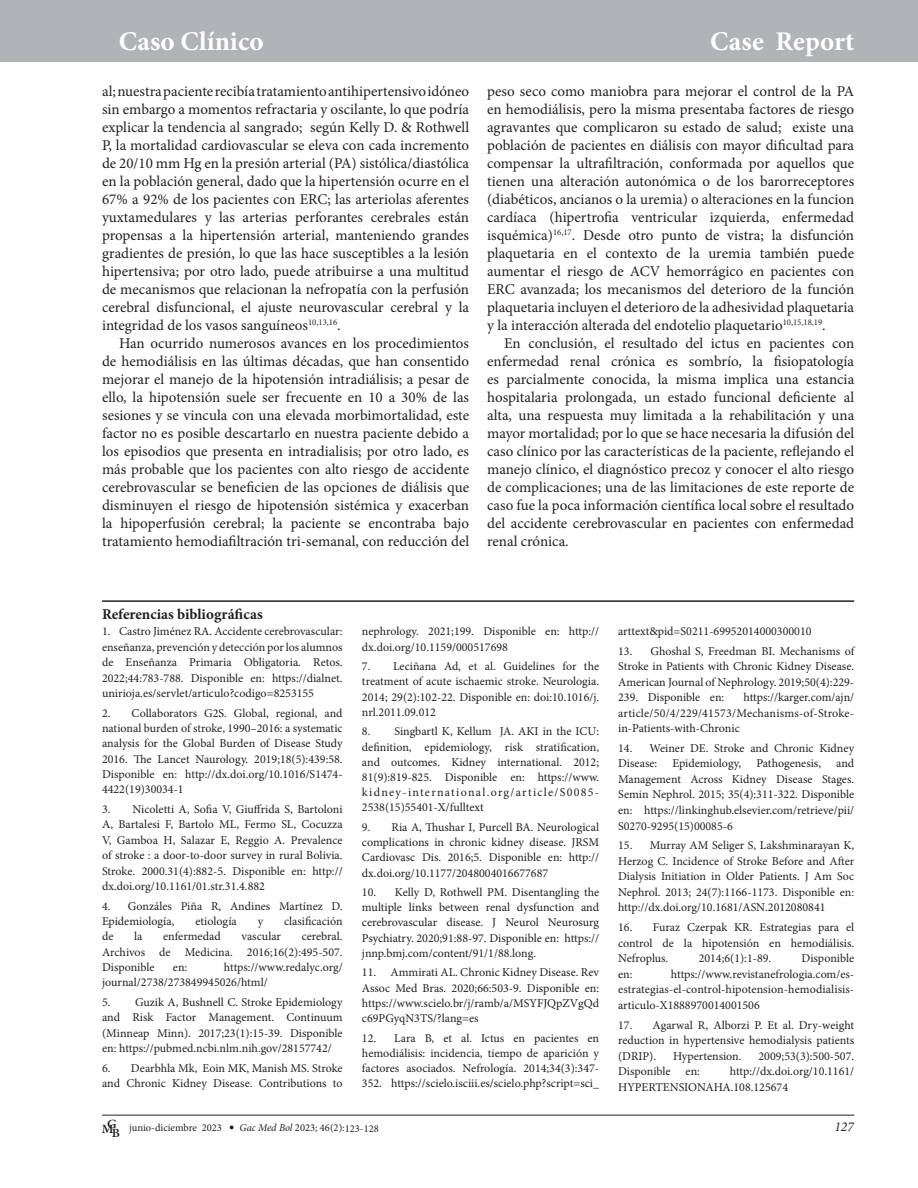
<style>
.page{position:relative;width:918px;height:1188px;background:#fff}
.page>*{position:absolute;margin:0;border:0;box-sizing:border-box;transform-origin:0 0}
.t1{font:700 27px "Minion Pro";letter-spacing:.005em;color:#fff}
.t2{font:15px/18px "Minion Pro";color:#231f20;text-align:justify}
.t3{font:700 15px "Minion Pro";color:#231f20}
.t4{font:italic 13.5px "Minion Pro";color:#231f20}
.t5{font:600 12.6px "Minion Pro";color:#231f20;scale:1.05 1}
.t6{font:12px/15.3px "Minion Pro";color:#231f20;text-align:justify}
.t7{font:10.5px "Minion Pro";color:#231f20}
.s1{font-weight:600;font-size:12.6px}
.s2{font-style:italic}
</style>
<div class="page">
<div style="left:0;top:1px;width:918px;height:61px;background:#b2b3b7"></div>
<hr style="left:102px;top:1115px;width:752px;height:1px;background:#231f20">
<svg style="left:230px;top:1126px;width:4px;height:3px"></svg>
<hr style="left:102px;top:600px;width:752px;height:2px;background:#231f20">
<h1 class="t1" style="left:119px;top:23px;width:146px">Caso Clínico</h1>
<h1 class="t1" style="left:710px;top:23px;width:146px">Case Report</h1>
<p class="t2" style="left:102px;top:82px;width:369px">al; nuestra paciente recibía tratamiento antihipertensivo idóneo sin embargo a momentos refractaria y oscilante, lo que podría explicar la tendencia al sangrado; según Kelly D. &amp; Rothwell P, la mortalidad cardiovascular se eleva con cada incremento de 20/10 mm Hg en la presión arterial (PA) sistólica/diastólica en la población general, dado que la hipertensión ocurre en el 67% a 92% de los pacientes con ERC; las arteriolas aferentes yuxtamedulares y las arterias perforantes cerebrales están propensas a la hipertensión arterial, manteniendo grandes gradientes de presión, lo que las hace susceptibles a la lesión hipertensiva; por otro lado, puede atribuirse a una multitud de mecanismos que relacionan la nefropatía con la perfusión cerebral disfuncional, el ajuste neurovascular cerebral y la integridad de los vasos sanguíneos<sup>10,13,16</sup>.</p>
<p class="t2" style="left:102px;top:334px;width:369px;text-indent:17px">Han ocurrido numerosos avances en los procedimientos de hemodiálisis en las últimas décadas, que han consentido mejorar el manejo de la hipotensión intradiálisis; a pesar de ello, la hipotensión suele ser frecuente en 10 a 30% de las sesiones y se vincula con una elevada morbimortalidad, este factor no es posible descartarlo en nuestra paciente debido a los episodios que presenta en intradialisis; por otro lado, es más probable que los pacientes con alto riesgo de accidente cerebrovascular se beneficien de las opciones de diálisis que disminuyen el riesgo de hipotensión sistémica y exacerban la hipoperfusión cerebral; la paciente se encontraba bajo tratamiento hemodiafiltración tri-semanal, con reducción del</p>
<p class="t2" style="left:487px;top:82px;width:369px">peso seco como maniobra para mejorar el control de la PA en hemodiálisis, pero la misma presentaba factores de riesgo agravantes que complicaron su estado de salud; existe una población de pacientes en diálisis con mayor dificultad para compensar la ultrafiltración, conformada por aquellos que tienen una alteración autonómica o de los barorreceptores (diabéticos, ancianos o la uremia) o alteraciones en la funcion cardíaca (hipertrofia ventricular izquierda, enfermedad isquémica)<sup>16,17</sup>. Desde otro punto de vistra; la disfunción plaquetaria en el contexto de la uremia también puede aumentar el riesgo de ACV hemorrágico en pacientes con ERC avanzada; los mecanismos del deterioro de la función plaquetaria incluyen el deterioro de la adhesividad plaquetaria y la interacción alterada del endotelio plaquetario<sup>10,15,18,19</sup>.</p>
<p class="t2" style="left:487px;top:334px;width:369px;text-indent:17px">En conclusión, el resultado del ictus en pacientes con enfermedad renal crónica es sombrío, la fisiopatología es parcialmente conocida, la misma implica una estancia hospitalaria prolongada, un estado funcional deficiente al alta, una respuesta muy limitada a la rehabilitación y una mayor mortalidad; por lo que se hace necesaria la difusión del caso clínico por las características de la paciente, reflejando el manejo clínico, el diagnóstico precoz y conocer el alto riesgo de complicaciones; una de las limitaciones de este reporte de caso fue la poca información científica local sobre el resultado del accidente cerebrovascular en pacientes con enfermedad renal crónica.</p>
<p class="t3" style="left:102px;top:604px;width:162px">Referencias bibliográficas</p>
<p class="t6" style="left:102px;top:624px;width:242px">1. Castro Jiménez RA. Accidente cerebrovascular: enseñanza, prevención y detección por los alumnos de Enseñanza Primaria Obligatoria. Retos.<br>2022;44:783-788. Disponible en: https://dialnet. unirioja.es/servlet/articulo?codigo=8253155</p>
<p class="t6" style="left:102px;top:705px;width:242px">2. Collaborators G2S. Global, regional, and national burden of stroke, 1990–2016: a systematic analysis for the Global Burden of Disease Study 2016. The Lancet Naurology. 2019;18(5):439:58.<br>Disponible en: http://dx.doi.org/10.1016/S1474- 4422(19)30034-1</p>
<p class="t6" style="left:102px;top:802px;width:242px">3. Nicoletti A, Sofia V, Giuffrida S, Bartoloni A, Bartalesi F, Bartolo ML, Fermo SL, Cocuzza V, Gamboa H, Salazar E, Reggio A. Prevalence of stroke : a door-to-door survey in rural Bolivia.<br>Stroke. 2000.31(4):882-5. Disponible en: http:// dx.doi.org/10.1161/01.str.31.4.882</p>
<p class="t6" style="left:102px;top:898px;width:242px">4. Gonzáles Piña R, Andines Martínez D.<br>Epidemiología,</p>
<p class="t6" style="left:195px;top:914px;width:43px">etiología</p>
<p class="t6" style="left:258px;top:914px;width:7px">y</p>
<p class="t6" style="left:284px;top:914px;width:60px">clasificación</p>
<p class="t6" style="left:102px;top:929px;width:242px;text-indent:200px">cerebral.<br>Archivos de Medicina. 2016;16(2):495-507.<br>Disponible</p>
<p class="t6" style="left:102px;top:929px;width:13px">de</p>
<p class="t6" style="left:134px;top:929px;width:10px">la</p>
<p class="t6" style="left:163px;top:929px;width:59px">enfermedad</p>
<p class="t6" style="left:241px;top:929px;width:41px">vascular</p>
<p class="t6" style="left:102px;top:960px;width:242px;text-indent:122px">https://www.redalyc.org/ journal/2738/273849945026/html/</p>
<p class="t6" style="left:102px;top:995px;width:242px">5. Guzik A, Bushnell C. Stroke Epidemiology and Risk Factor Management. Continuum (Minneap Minn). 2017;23(1):15-39. Disponible en: https://pubmed.ncbi.nlm.nih.gov/28157742/</p>
<p class="t6" style="left:102px;top:1060px;width:242px">6. Dearbhla Mk, Eoin MK, Manish MS. Stroke and Chronic Kidney Disease. Contributions to</p>
<p class="t6" style="left:173px;top:960px;width:16px">en:</p>
<p class="t6" style="left:362px;top:624px;width:239px">nephrology. 2021;199. Disponible en: http:// dx.doi.org/10.1159/000517698</p>
<p class="t6" style="left:362px;top:659px;width:239px">7. Leciñana Ad, et al. Guidelines for the treatment of acute ischaemic stroke. Neurologia.<br>2014; 29(2):102-22. Disponible en: doi:10.1016/j. nrl.2011.09.012</p>
<p class="t6" style="left:362px;top:724px;width:239px">8. Singbartl K, Kellum JA. AKI in the ICU: definition, epidemiology, risk stratification, and outcomes. Kidney international. 2012; 81(9):819-825. Disponible en: https://www. kidney-international.org/article/S0085- 2538(15)55401-X/fulltext</p>
<p class="t6" style="left:362px;top:820px;width:239px">9. Ria A, Thushar I, Purcell BA. Neurological complications in chronic kidney disease. JRSM Cardiovasc Dis. 2016;5. Disponible en: http:// dx.doi.org/10.1177/2048004016677687</p>
<p class="t6" style="left:362px;top:885px;width:239px">10. Kelly D, Rothwell PM. Disentangling the multiple links between renal dysfunction and cerebrovascular disease. J Neurol Neurosurg Psychiatry. 2020;91:88-97. Disponible en: https:// jnnp.bmj.com/content/91/1/88.long.</p>
<p class="t6" style="left:362px;top:965px;width:239px">11. Ammirati AL. Chronic Kidney Disease. Rev Assoc Med Bras. 2020;66:503-9. Disponible en: https://www.scielo.br/j/ramb/a/MSYFJQpZVgQd c69PGyqN3TS/?lang=es</p>
<p class="t6" style="left:362px;top:1030px;width:239px">12. Lara B, et al. Ictus en pacientes en hemodiálisis: incidencia, tiempo de aparición y factores asociados. Nefrología. 2014;34(3):347- 352. https://scielo.isciii.es/scielo.php?script=sci_</p>
<p class="t6" style="left:618px;top:623px;width:195px">arttext&amp;pid=S0211-69952014000300010</p>
<p class="t6" style="left:618px;top:643px;width:238px">13. Ghoshal S, Freedman BI. Mechanisms of Stroke in Patients with Chronic Kidney Disease.<br>American Journal of Nephrology. 2019;50(4):229- 239. Disponible en:</p>
<p class="t6" style="left:618px;top:690px;width:238px;text-indent:125px">https://karger.com/ajn/ article/50/4/229/41573/Mechanisms-of-Stroke&shy;in-Patients-with-Chronic</p>
<p class="t6" style="left:618px;top:740px;width:238px">14. Weiner DE. Stroke and Chronic Kidney<br>Disease:</p>
<p class="t6" style="left:618px;top:756px;width:238px;text-indent:218px">and Management Across Kidney Disease Stages.<br>Semin Nephrol. 2015; 35(4):311-322. Disponible en: https://linkinghub.elsevier.com/retrieve/pii/ S0270-9295(15)00085-6</p>
<p class="t6" style="left:618px;top:838px;width:238px">15. Murray AM Seliger S, Lakshminarayan K, Herzog C. Incidence of Stroke Before and After Dialysis Initiation in Older Patients. J Am Soc Nephrol. 2013; 24(7):1166-1173. Disponible en: http://dx.doi.org/10.1681/ASN.2012080841</p>
<p class="t6" style="left:618px;top:920px;width:238px">16. Furaz Czerpak KR. Estrategias para el control de la hipotensión en hemodiálisis.<br>Nefroplus.</p>
<p class="t6" style="left:672px;top:756px;width:70px">Epidemiology,</p>
<p class="t6" style="left:756px;top:756px;width:66px">Pathogenesis,</p>
<p class="t6" style="left:699px;top:951px;width:74px">2014;6(1):1-89.</p>
<p class="t6" style="left:802px;top:951px;width:54px">Disponible</p>
<p class="t6" style="left:618px;top:966px;width:238px;text-indent:53px">https://www.revistanefrologia.com/es&shy;estrategias-el-control-hipotension-hemodialisis&shy;articulo-X1888970014001506</p>
<p class="t6" style="left:618px;top:1017px;width:238px">17. Agarwal R, Alborzi P. Et al. Dry-weight reduction in hypertensive hemodialysis patients (DRIP).</p>
<p class="t6" style="left:618px;top:966px;width:16px">en:</p>
<p class="t6" style="left:673px;top:1048px;width:70px">Hypertension.</p>
<p class="t6" style="left:759px;top:1048px;width:97px">2009;53(3):500-507.</p>
<p class="t6" style="left:618px;top:1064px;width:83px">Disponible en:</p>
<p class="t6" style="left:618px;top:1064px;width:238px;text-indent:112px">http://dx.doi.org/10.1161/<br>HYPERTENSIONAHA.108.125674</p>
<p class="t5" style="left:102px;top:1118px;width:16px">MG</p>
<p class="t4" style="left:834px;top:1118px;width:21px">127</p>
<p class="t7" style="left:112px;top:1121px;width:112px"><span class="s1">B</span> junio-diciembre 2023</p>
<p class="t7" style="left:240px;top:1121px;width:141px"><span class="s2">Gac Med Bol</span> 2023; 46(2):123-128</p>
</div>
